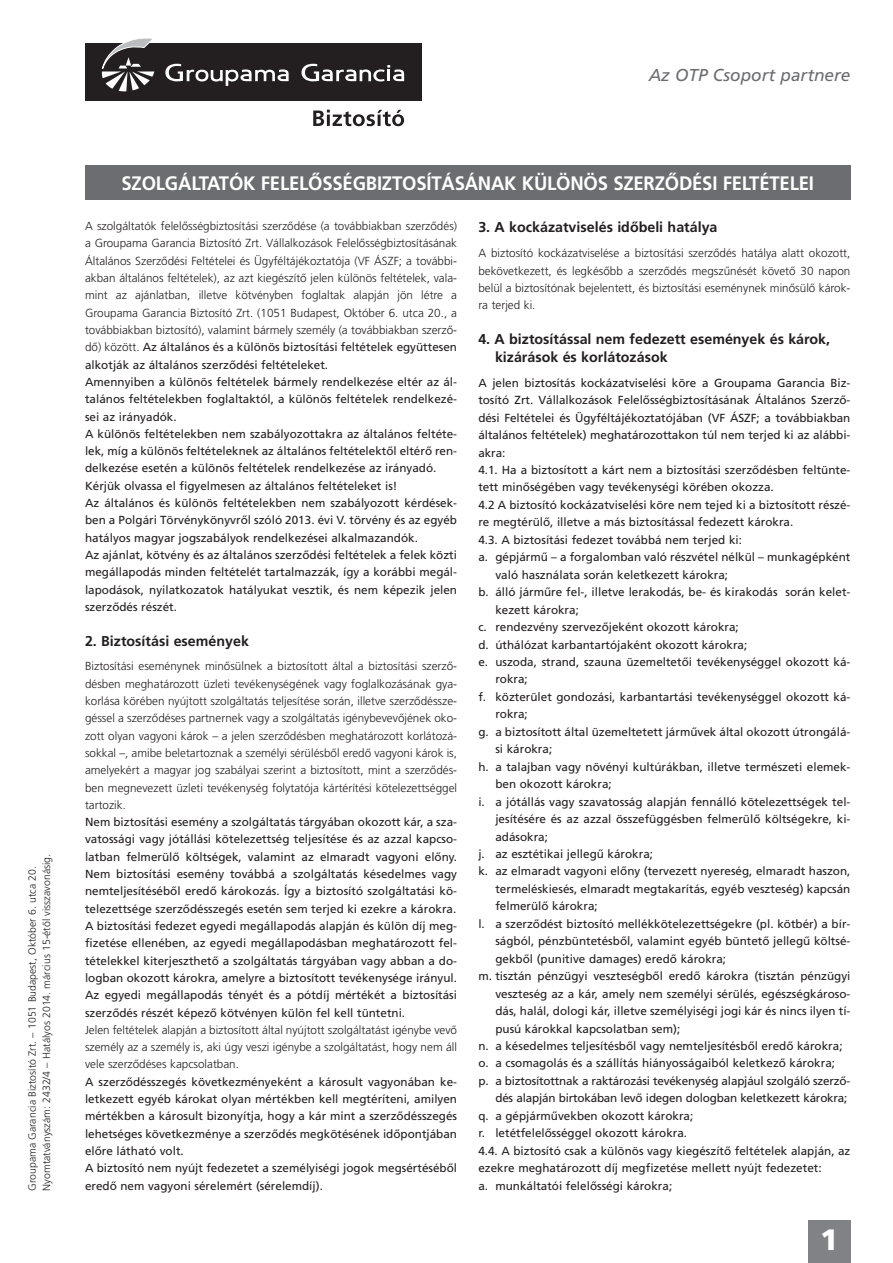
<style>
.page{position:relative;width:893px;height:1263px;background:#fff}
.page>*{position:absolute;margin:0;border:0;box-sizing:border-box;transform-origin:0 0}
.t1{font:700 29.4px "Frutiger M";color:#fff}
.t2{font:19.5px "Frutiger M Medium";letter-spacing:-.01em;color:#fff;scale:.95 1}
.t3{font:italic 17.25px "Frutiger M";color:#6c6d70}
.t4{font:14.25px/17.4px "Frutiger M Medium";color:#231f20}
.t5{font:11.7px/17.2px "Frutiger M";color:#231f20}
.t6{font:11.7px/17.2px "Frutiger M Light";color:#231f20;text-align:justify}
.t7{font:10.5px/14.2px "Frutiger M Light";color:#231f20}
.s1{font-family:"Frutiger M Light"}
</style>
<div class="page">
<div style="left:85px;top:43px;width:336px;height:58px;background:#231f20"></div>
<svg style="left:102px;top:38px;width:52px;height:53px"></svg>
<svg style="left:165px;top:64px;width:124px;height:22px"></svg>
<svg style="left:301px;top:64px;width:103px;height:17px"></svg>
<svg style="left:313px;top:110px;width:91px;height:16px"></svg>
<div style="left:85px;top:166px;width:765px;height:34px;background:#6c6d70"></div>
<div style="left:808px;top:1220px;width:42px;height:43px;background:#808285"></div>
<h3 class="t3" style="left:649px;top:68px;width:203px">Az OTP Csoport partnere</h3>
<p class="t7" style="left:26px;top:1191px;width:338px;rotate:-90deg">Groupama Garancia Biztosító Zrt. – 1051 Budapest, Október 6. utca 20.<br>Nyomtatványszám: 2432/4 – Hatályos 2014. március 15-étől visszavonásig.</p>
<h2 class="t2" style="left:122px;top:175px;width:730px">SZOLGÁLTATÓK FELELÔSSÉGBIZTOSÍTÁSÁNAK KÜLÖNÖS SZERZÔDÉSI FELTÉTELEI</h2>
<p class="t6" style="left:85px;top:218px;width:374px">A szolgáltatók felelôsségbiztosítási szerzôdése (a továbbiakban szerzôdés) a Groupama Garancia Biztosító Zrt. Vállalkozások Felelősségbiztosításának Általános Szerződési Feltételei és Ügyféltájékoztatója (VF ÁSZF; a további&shy;akban általános feltételek), az azt kiegészítô jelen különös feltételek, vala&shy;mint az ajánlatban, illetve kötvényben foglaltak alapján jön létre a Groupama Garancia Biztosító Zrt. (1051 Budapest, Október 6. utca 20., a továbbiakban biztosító), valamint bármely személy (a továbbiakban szerzô-</p>
<p class="t5" style="left:85px;top:339px;width:374px"><span class="s1">dô) között.</span> Az általános és a különös biztosítási feltételek együttesen alkotják az általános szerződési feltételeket.<br>Amennyiben a különös feltételek bármely rendelkezése eltér az ál&shy;talános feltételekben foglaltaktól, a különös feltételek rendelkezé&shy;sei az irányadók.<br>A különös feltételekben nem szabályozottakra az általános feltéte&shy;lek, míg a különös feltételeknek az általános feltételektől eltérő ren&shy;delkezése esetén a különös feltételek rendelkezése az irányadó.<br>Kérjük olvassa el figyelmesen az általános feltételeket is!<br>Az általános és különös feltételekben nem szabályozott kérdések&shy;ben a Polgári Törvénykönyvről szóló 2013. évi V. törvény és az egyéb hatályos magyar jogszabályok rendelkezései alkalmazandók.<br>Az ajánlat, kötvény és az általános szerződési feltételek a felek közti megállapodás minden feltételét tartalmazzák, így a korábbi megál&shy;lapodások, nyilatkozatok hatályukat vesztik, és nem képezik jelen szerződés részét.</p>
<p class="t4" style="left:85px;top:633px;width:165px">2. Biztosítási események</p>
<p class="t6" style="left:85px;top:658px;width:374px">Biztosítási eseménynek minősülnek a biztosított által a biztosítási szerzô&shy;désben meghatározott üzleti tevékenységének vagy foglalkozásának gya&shy;korlása körében nyújtott szolgáltatás teljesítése során, illetve szerződéssze&shy;géssel a szerződéses partnernek vagy a szolgáltatás igénybevevőjének oko&shy;zott olyan vagyoni károk – a jelen szerződésben meghatározott korlátozá&shy;sokkal –, amibe beletartoznak a személyi sérülésből eredő vagyoni károk is, amelyekért a magyar jog szabályai szerint a biztosított, mint a szerzôdés&shy;ben megnevezett üzleti tevékenység folytatója kártérítési kötelezettséggel tartozik.</p>
<p class="t5" style="left:85px;top:814px;width:374px;text-align:justify">Nem biztosítási esemény a szolgáltatás tárgyában okozott kár, a sza&shy;vatossági vagy jótállási kötelezettség teljesítése és az azzal kapcso&shy;latban felmerülő költségek, valamint az elmaradt vagyoni előny.<br>Nem biztosítási esemény továbbá a szolgáltatás késedelmes vagy nemteljesítéséből eredő károkozás. Így a biztosító szolgáltatási kö&shy;telezettsége szerződésszegés esetén sem terjed ki ezekre a károkra.<br>A biztosítási fedezet egyedi megállapodás alapján és külön díj meg&shy;fizetése ellenében, az egyedi megállapodásban meghatározott fel&shy;tételekkel kiterjeszthető a szolgáltatás tárgyában vagy abban a do&shy;logban okozott károkra, amelyre a biztosított tevékenysége irányul.<br>Az egyedi megállapodás tényét és a pótdíj mértékét a biztosítási szerződés részét képező kötvényen külön fel kell tüntetni.</p>
<p class="t6" style="left:85px;top:1022px;width:374px">Jelen feltételek alapján a biztosított által nyújtott szolgáltatást igénybe vevő személy az a személy is, aki úgy veszi igénybe a szolgáltatást, hogy nem áll vele szerződéses kapcsolatban.</p>
<p class="t5" style="left:85px;top:1074px;width:374px">A szerződésszegés következményeként a károsult vagyonában ke&shy;letkezett egyéb károkat olyan mértékben kell megtéríteni, amilyen mértékben a károsult bizonyítja, hogy a kár mint a szerződésszegés lehetséges következménye a szerződés megkötésének időpontjában előre látható volt.<br>A biztosító nem nyújt fedezetet a személyiségi jogok megsértéséből eredő nem vagyoni sérelemért (sérelemdíj).</p>
<p class="t4" style="left:478px;top:220px;width:241px">3. A kockázatviselés időbeli hatálya</p>
<p class="t6" style="left:478px;top:245px;width:374px">A biztosító kockázatviselése a biztosítási szerződés hatálya alatt okozott, bekövetkezett, és legkésőbb a szerződés megszűnését követő 30 napon belül a biztosítónak bejelentett, és biztosítási eseménynek minősülő károk&shy;ra terjed ki.</p>
<p class="t4" style="left:495px;top:332px;width:337px;text-indent:-17px">4. A biztosítással nem fedezett események és károk, kizárások és korlátozások</p>
<p class="t5" style="left:478px;top:375px;width:374px">A jelen biztosítás kockázatviselési köre a Groupama Garancia Biz-</p>
<p class="t5" style="left:478px;top:392px;width:374px">tosító Zrt. Vállalkozások Felelősségbiztosításának Általános Szerző-</p>
<p class="t5" style="left:478px;top:410px;width:374px">dési Feltételei és Ügyféltájékoztatójában (VF ÁSZF; a továbbiakban</p>
<p class="t5" style="left:478px;top:427px;width:374px">általános feltételek) meghatározottakon túl nem terjed ki az alábbi-</p>
<p class="t5" style="left:478px;top:445px;width:29px">akra:</p>
<p class="t5" style="left:478px;top:462px;width:374px">4.1. Ha a biztosított a kárt nem a biztosítási szerződésben feltünte-</p>
<p class="t5" style="left:478px;top:480px;width:297px">tett minőségében vagy tevékenységi körében okozza.</p>
<p class="t5" style="left:478px;top:497px;width:374px">4.2 A biztosító kockázatviselési köre nem tejed ki a biztosított részé-</p>
<p class="t5" style="left:478px;top:515px;width:316px">re megtérülô, illetve a más biztosítással fedezett károkra.</p>
<p class="t5" style="left:478px;top:532px;width:265px">4.3. A biztosítási fedezet továbbá nem terjed ki:</p>
<p class="t5" style="left:478px;top:549px;width:374px">a. gépjármű – a forgalomban való részvétel nélkül – munkagépként</p>
<p class="t5" style="left:495px;top:567px;width:234px">való használata során keletkezett károkra;</p>
<p class="t5" style="left:478px;top:584px;width:374px">b. álló járműre fel-, illetve lerakodás, be- és kirakodás során kelet-</p>
<p class="t5" style="left:495px;top:602px;width:85px">kezett károkra;</p>
<p class="t5" style="left:478px;top:619px;width:262px">c. rendezvény szervezőjeként okozott károkra;</p>
<p class="t5" style="left:478px;top:637px;width:270px">d. úthálózat karbantartójaként okozott károkra;</p>
<p class="t5" style="left:478px;top:654px;width:374px">e. uszoda, strand, szauna üzemeltetői tevékenységgel okozott ká-</p>
<p class="t5" style="left:495px;top:672px;width:34px">rokra;</p>
<p class="t5" style="left:478px;top:689px;width:374px">f. közterület gondozási, karbantartási tevékenységgel okozott ká-</p>
<p class="t5" style="left:495px;top:706px;width:34px">rokra;</p>
<p class="t5" style="left:478px;top:724px;width:374px">g. a biztosított által üzemeltetett járművek által okozott útrongálá-</p>
<p class="t5" style="left:495px;top:741px;width:58px">si károkra;</p>
<p class="t5" style="left:478px;top:759px;width:374px">h. a talajban vagy növényi kultúrákban, illetve természeti elemek-</p>
<p class="t5" style="left:495px;top:776px;width:118px">ben okozott károkra;</p>
<p class="t5" style="left:478px;top:794px;width:374px">i. a jótállás vagy szavatosság alapján fennálló kötelezettségek tel-</p>
<p class="t5" style="left:495px;top:811px;width:357px">jesítésére és az azzal összefüggésben felmerülő költségekre, ki-</p>
<p class="t5" style="left:495px;top:829px;width:54px">adásokra;</p>
<p class="t5" style="left:478px;top:846px;width:176px">j. az esztétikai jellegű károkra;</p>
<p class="t5" style="left:478px;top:864px;width:374px">k. az elmaradt vagyoni előny (tervezett nyereség, elmaradt haszon,</p>
<p class="t5" style="left:495px;top:881px;width:357px">termeléskiesés, elmaradt megtakarítás, egyéb veszteség) kapcsán</p>
<p class="t5" style="left:495px;top:898px;width:104px">felmerülő károkra;</p>
<p class="t5" style="left:478px;top:916px;width:374px">l. a szerződést biztosító mellékkötelezettségekre (pl. kötbér) a bír-</p>
<p class="t5" style="left:495px;top:933px;width:357px">ságból, pénzbüntetésből, valamint egyéb büntető jellegű költsé-</p>
<p class="t5" style="left:495px;top:951px;width:232px">gekből (punitive damages) eredő károkra;</p>
<p class="t5" style="left:478px;top:968px;width:374px">m. tisztán pénzügyi veszteségből eredő károkra (tisztán pénzügyi</p>
<p class="t5" style="left:495px;top:986px;width:357px">veszteség az a kár, amely nem személyi sérülés, egészségkároso-</p>
<p class="t5" style="left:495px;top:1003px;width:357px">dás, halál, dologi kár, illetve személyiségi jogi kár és nincs ilyen tí-</p>
<p class="t5" style="left:495px;top:1021px;width:186px">pusú károkkal kapcsolatban sem);</p>
<p class="t5" style="left:478px;top:1038px;width:366px">n. a késedelmes teljesítésből vagy nemteljesítésből eredő károkra;</p>
<p class="t5" style="left:478px;top:1056px;width:358px">o. a csomagolás és a szállítás hiányosságaiból keletkezô károkra;</p>
<p class="t5" style="left:478px;top:1073px;width:374px">p. a biztosítottnak a raktározási tevékenység alapjául szolgáló szerző-</p>
<p class="t5" style="left:495px;top:1090px;width:354px">dés alapján birtokában levő idegen dologban keletkezett károkra;</p>
<p class="t5" style="left:478px;top:1108px;width:216px">q. a gépjárművekben okozott károkra;</p>
<p class="t5" style="left:478px;top:1125px;width:210px">r. letétfelelősséggel okozott károkra.</p>
<p class="t5" style="left:478px;top:1143px;width:374px">4.4. A biztosító csak a különös vagy kiegészítô feltételek alapján, az</p>
<p class="t5" style="left:478px;top:1160px;width:345px">ezekre meghatározott díj megfizetése mellett nyújt fedezetet:</p>
<p class="t5" style="left:478px;top:1178px;width:195px">a. munkáltatói felelôsségi károkra;</p>
<h1 class="t1" style="left:820px;top:1227px;width:20px">1</h1>
</div>
